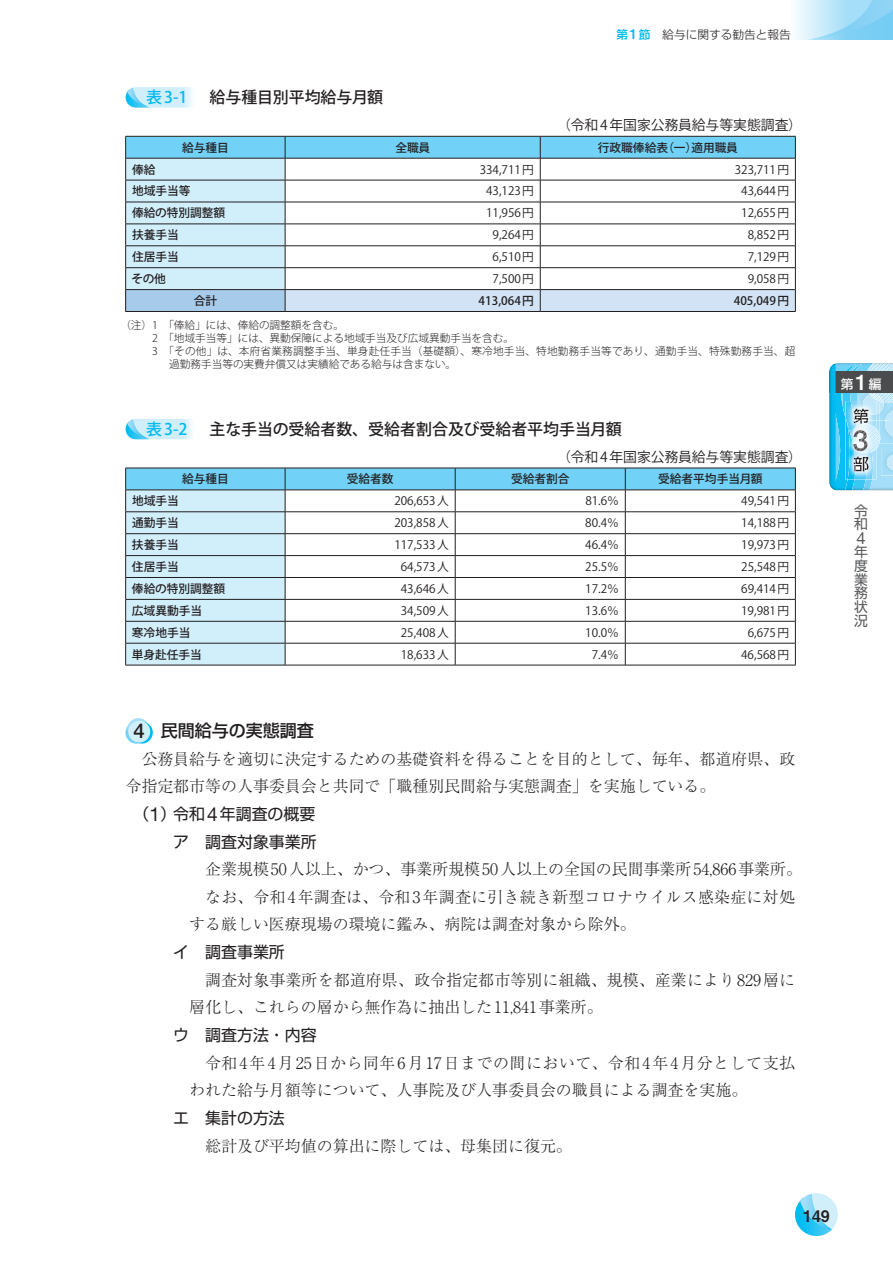
<style>
.page{position:relative;width:893px;height:1263px;background:#fff}
.page>*{position:absolute;margin:0;border:0;box-sizing:border-box;transform-origin:0 0}
.t1{font:500 16.95px "Shin Go Pr 6 N";color:#231f20}
.t2{font:16.65px "Helvetica Neue LT Std";color:#57585a}
.t3{font:300 15.9px/27.6px "Ryumin Pr 6 N";color:#231f20}
.t4{font:300 15.9px/27.6px "Ryumin Pr 6 N";letter-spacing:.03em;color:#231f20}
.t5{font:500 15.9px "Koz Go Pr 6 N";color:#231f20}
.t6{font:15.9px/27.6px "Shin Go Pr 6 N";color:#231f20;text-align:right}
.t7{font:15.9px "Midashi Go Pr 6 N MB31";color:#231f20}
.t8{font:13.8px "Koz Go Pr 6 N";color:#231f20}
.t9{font:13.8px/13.8px "Shin Go Pr 6 N";color:#57585a}
.t10{font:500 12.75px "UD Shin Go NT Pr 6 N";color:#fff}
.t11{font:11.7px "Koz Go Pr 6 N";color:#231f20}
.t12{font:500 11.7px "Koz Go Pr 6 N";color:#231f20}
.t13{font:300 11.7px "Shin Go Pr 6 N";color:#231f20}
.t14{font:300 10.65px "Koz Go Pr 6 N";color:#231f20}
.t15{font:300 10.65px "Koz Go Pr 6 N";letter-spacing:.02em;color:#231f20}
.s1{color:#00baf1}
.s2{font-weight:500;color:#00baf1}
.s3{font-family:"Helvetica Neue LT Std";font-weight:500;font-size:14.1px;color:#00baf1}
.s4{font-family:"Helvetica Neue LT Std";font-size:21.75px}
.s5{font-family:"Helvetica Neue LT Std";font-size:20.4px}
.s6{font-family:"Helvetica Neue LT Std";font-size:19.2px}
</style>
<div class="page">
<div style="left:827px;top:362px;width:66px;height:131px;background:#231f20;opacity:.6"></div>
<div style="left:795px;top:1193px;width:43px;height:43px;background:#d1eefb;border-radius:50%"></div>
<svg style="left:795px;top:1194px;width:37px;height:42px"></svg>
<div style="left:790px;top:0;width:103px;height:40px;background:#f0f9fd"></div>
<svg style="left:807px;top:0;width:86px;height:40px"></svg>
<svg style="left:125px;top:722px;width:22px;height:22px"></svg>
<svg style="left:127px;top:718px;width:22px;height:22px"></svg>
<svg style="left:131px;top:722px;width:22px;height:21px"></svg>
<div style="left:128px;top:721px;width:22px;height:21px;background:#d1eefb;border-radius:50%"></div>
<svg style="left:125px;top:136px;width:671px;height:175px"></svg>
<hr style="left:125px;top:311px;width:160px;height:1px;background:#231f20">
<hr style="left:285px;top:311px;width:255px;height:1px;background:#231f20">
<hr style="left:540px;top:311px;width:256px;height:1px;background:#231f20">
<svg style="left:126px;top:87px;width:66px;height:21px"></svg>
<hr style="left:285px;top:665px;width:170px;height:1px;background:#231f20">
<hr style="left:455px;top:665px;width:170px;height:1px;background:#231f20">
<hr style="left:625px;top:665px;width:171px;height:1px;background:#231f20">
<svg style="left:125px;top:469px;width:671px;height:196px"></svg>
<hr style="left:125px;top:665px;width:160px;height:1px;background:#231f20">
<hr style="left:125px;top:468px;width:160px;height:1px;background:#231f20">
<hr style="left:285px;top:468px;width:170px;height:1px;background:#231f20">
<hr style="left:455px;top:468px;width:170px;height:1px;background:#231f20">
<hr style="left:625px;top:468px;width:171px;height:1px;background:#231f20">
<svg style="left:126px;top:419px;width:66px;height:20px"></svg>
<p class="t5" style="left:146px;top:89px;width:238px"><span class="s1">表 3-1</span> 　給与種目別平均給与月額</p>
<p class="t13" style="left:616px;top:25px;width:176px"><span class="s2">第</span><span class="s3">1</span><span class="s2">節</span> 給与に関する勧告と報告</p>
<p class="t8" style="left:557px;top:118px;width:246px">（令和 4 年国家公務員給与等実態調査）</p>
<p class="t12" style="left:182px;top:141px;width:48px">給与種目</p>
<p class="t12" style="left:395px;top:141px;width:36px">全職員</p>
<p class="t12" style="left:598px;top:141px;width:142px">行政職俸給表（一）適用職員</p>
<p class="t12" style="left:132px;top:163px;width:25px">俸給</p>
<p class="t11" style="left:480px;top:163px;width:56px">334,711円</p>
<p class="t11" style="left:735px;top:163px;width:56px">323,711円</p>
<p class="t12" style="left:132px;top:185px;width:60px">地域手当等</p>
<p class="t11" style="left:486px;top:185px;width:49px">43,123円</p>
<p class="t11" style="left:741px;top:185px;width:49px">43,644円</p>
<p class="t12" style="left:132px;top:206px;width:95px">俸給の特別調整額</p>
<p class="t11" style="left:486px;top:206px;width:49px">11,956円</p>
<p class="t11" style="left:741px;top:206px;width:49px">12,655円</p>
<p class="t12" style="left:132px;top:228px;width:48px">扶養手当</p>
<p class="t11" style="left:493px;top:228px;width:43px">9,264円</p>
<p class="t11" style="left:748px;top:228px;width:43px">8,852円</p>
<p class="t12" style="left:132px;top:250px;width:48px">住居手当</p>
<p class="t11" style="left:493px;top:250px;width:43px">6,510円</p>
<p class="t11" style="left:748px;top:250px;width:43px">7,129円</p>
<p class="t12" style="left:132px;top:272px;width:36px">その他</p>
<p class="t11" style="left:493px;top:272px;width:43px">7,500円</p>
<p class="t11" style="left:748px;top:272px;width:43px">9,058円</p>
<p class="t12" style="left:194px;top:294px;width:25px">合計</p>
<p class="t12" style="left:479px;top:294px;width:57px">413,064 円</p>
<p class="t12" style="left:734px;top:294px;width:57px">405,049 円</p>
<p class="t14" style="left:120px;top:319px;width:225px">（注）1　「俸給」には、俸給の調整額を含む。</p>
<p class="t14" style="left:152px;top:332px;width:363px">2　「地域手当等」には、異動保障による地域手当及び広域異動手当を含む。</p>
<p class="t15" style="left:152px;top:345px;width:645px">3　「その他」は、本府省業務調整手当、単身赴任手当（基礎額）、寒冷地手当、特地勤務手当等であり、通勤手当、特殊勤務手当、超</p>
<p class="t14" style="left:169px;top:358px;width:289px">過勤務手当等の実費弁償又は実績給である給与は含まない。</p>
<p class="t5" style="left:146px;top:420px;width:477px"><span class="s1">表 3-2</span> 　主な手当の受給者数、受給者割合及び受給者平均手当月額</p>
<p class="t8" style="left:557px;top:449px;width:246px">（令和 4 年国家公務員給与等実態調査）</p>
<p class="t12" style="left:182px;top:472px;width:48px">給与種目</p>
<p class="t12" style="left:347px;top:472px;width:48px">受給者数</p>
<p class="t12" style="left:511px;top:472px;width:60px">受給者割合</p>
<p class="t12" style="left:658px;top:472px;width:106px">受給者平均手当月額</p>
<p class="t12" style="left:132px;top:494px;width:48px">地域手当</p>
<p class="t11" style="left:394px;top:494px;width:56px">206,653 人</p>
<p class="t11" style="left:585px;top:494px;width:35px">81.6％</p>
<p class="t11" style="left:741px;top:494px;width:49px">49,541円</p>
<p class="t12" style="left:132px;top:516px;width:48px">通勤手当</p>
<p class="t11" style="left:394px;top:516px;width:56px">203,858 人</p>
<p class="t11" style="left:585px;top:516px;width:35px">80.4％</p>
<p class="t11" style="left:741px;top:516px;width:49px">14,188円</p>
<p class="t12" style="left:132px;top:538px;width:48px">扶養手当</p>
<p class="t11" style="left:394px;top:538px;width:56px">117,533 人</p>
<p class="t11" style="left:585px;top:538px;width:35px">46.4％</p>
<p class="t11" style="left:741px;top:538px;width:49px">19,973円</p>
<p class="t12" style="left:132px;top:560px;width:48px">住居手当</p>
<p class="t11" style="left:401px;top:560px;width:49px">64,573 人</p>
<p class="t11" style="left:585px;top:560px;width:35px">25.5％</p>
<p class="t11" style="left:741px;top:560px;width:49px">25,548円</p>
<p class="t12" style="left:132px;top:582px;width:95px">俸給の特別調整額</p>
<p class="t11" style="left:401px;top:582px;width:49px">43,646 人</p>
<p class="t11" style="left:585px;top:582px;width:35px">17.2％</p>
<p class="t11" style="left:741px;top:582px;width:49px">69,414円</p>
<p class="t12" style="left:132px;top:604px;width:72px">広域異動手当</p>
<p class="t11" style="left:401px;top:604px;width:49px">34,509 人</p>
<p class="t11" style="left:585px;top:604px;width:35px">13.6％</p>
<p class="t11" style="left:741px;top:604px;width:49px">19,981円</p>
<p class="t12" style="left:132px;top:626px;width:60px">寒冷地手当</p>
<p class="t11" style="left:401px;top:626px;width:49px">25,408 人</p>
<p class="t11" style="left:585px;top:626px;width:35px">10.0％</p>
<p class="t11" style="left:748px;top:626px;width:43px">6,675円</p>
<p class="t12" style="left:132px;top:648px;width:71px">単身赴任手当</p>
<p class="t11" style="left:401px;top:648px;width:49px">18,633 人</p>
<p class="t11" style="left:592px;top:648px;width:29px">7.4％</p>
<p class="t11" style="left:741px;top:648px;width:49px">46,568円</p>
<p class="t10" style="left:841px;top:374px;width:42px">第<span class="s4">1</span>編</p>
<p class="t9" style="left:854px;top:502px;width:15px">令和</p>
<p class="t2" style="left:856px;top:528px;width:11px">4</p>
<p class="t9" style="left:854px;top:544px;width:15px;text-align:justify">年度業務状況</p>
<p class="t1" style="left:133px;top:717px;width:182px"><span class="s5">4</span> 民間給与の実態調査</p>
<p class="t3" style="left:125px;top:744px;width:671px;text-indent:16px">公務員給与を適切に決定するための基礎資料を得ることを目的として、毎年、都道府県、政令指定都市等の人事委員会と共同で「職種別民間給与実態調査」を実施している。</p>
<p class="t6" style="left:133px;top:799px;width:185px">（<span class="s6">1</span>）令和<span class="s6">4</span>年調査の概要ア　調査対象事業所</p>
<p class="t3" style="left:205px;top:854px;width:598px">企業規模50人以上、かつ、事業所規模50人以上の全国の民間事業所54,866事業所。</p>
<p class="t3" style="left:205px;top:882px;width:591px">なお、令和4年調査は、令和3年調査に引き続き新型コロナウイルス感染症に対処</p>
<p class="t3" style="left:189px;top:910px;width:448px">する厳しい医療現場の環境に鑑み、病院は調査対象から除外。</p>
<p class="t6" style="left:173px;top:937px;width:113px">イ　調査事業所</p>
<p class="t3" style="left:189px;top:965px;width:607px;text-indent:16px">調査対象事業所を都道府県、政令指定都市等別に組織、規模、産業により829層に層化し、これらの層から無作為に抽出した11,841事業所。</p>
<p class="t6" style="left:173px;top:1020px;width:145px">ウ　調査方法・内容</p>
<p class="t4" style="left:189px;top:1048px;width:607px;text-indent:16px">令和4年4月25日から同年6月17日までの間において、令和4年4月分として支払われた給与月額等について、人事院及び人事委員会の職員による調査を実施。</p>
<p class="t6" style="left:173px;top:1103px;width:113px">エ　集計の方法</p>
<p class="t3" style="left:205px;top:1131px;width:368px">総計及び平均値の算出に際しては、母集団に復元。</p>
<p class="t7" style="left:803px;top:1203px;width:28px">149</p>
</div>
